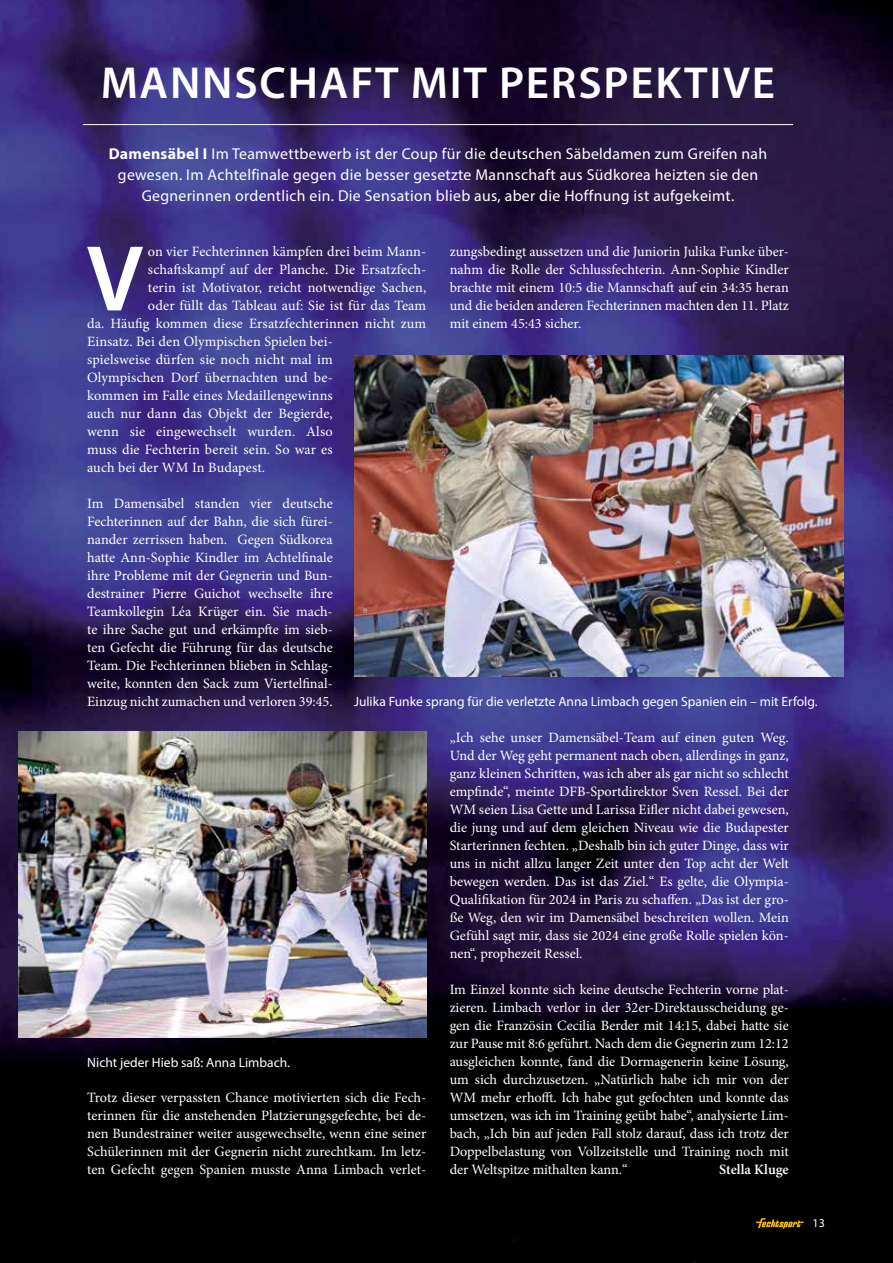
<style>
.page{position:relative;width:893px;height:1263px;background:#fff}
.page>*{position:absolute;margin:0;border:0;box-sizing:border-box;transform-origin:0 0}
.t1{font:600 94.35px "Myriad Pro";color:#fff}
.t2{font:600 45px "Myriad Pro";letter-spacing:.04em;color:#fff}
.t3{font:15.75px/21px "Myriad Pro";letter-spacing:.02em;color:#fff;text-align:center}
.t4{font:14.25px/18px "Minion Pro";letter-spacing:.005em;color:#fff;text-align:justify}
.t5{font:600 14.25px "Minion Pro";letter-spacing:-.005em;color:#fff}
.t6{font:13.5px "Myriad Pro";color:#fff}
.t7{font:12px "Myriad Pro";color:#fff}
.s1{font-weight:700}
</style>
<div class="page">
<img style="left:0;top:0;width:893px;height:1263px">
<svg style="left:756px;top:1218px;width:48px;height:11px"></svg>
<hr style="left:83px;top:124px;width:710px;height:1px;background:#fff">
<img style="left:354px;top:355px;width:489px;height:322px">
<img style="left:18px;top:732px;width:408px;height:305px">
<h2 class="t2" style="left:101px;top:54px;width:676px">MANNSCHAFT MIT PERSPEKTIVE</h2>
<p class="t3" style="left:109px;top:143px;width:660px"><span class="s1">Damensäbel I</span> Im Teamwettbewerb ist der Coup für die deutschen Säbeldamen zum Greifen nah gewesen. Im Achtelfinale gegen die besser gesetzte Mannschaft aus Südkorea heizten sie den<br>Gegnerinnen ordentlich ein. Die Sensation blieb aus, aber die Hoffnung ist aufgekeimt.</p>
<p class="t4" style="left:450px;top:243px;width:341px">zungsbedingt aussetzen und die Juniorin Julika Funke über&shy;nahm die Rolle der Schlussfechterin. Ann-Sophie Kindler brachte mit einem 10:5 die Mannschaft auf ein 34:35 heran und die beiden anderen Fechterinnen machten den 11. Platz mit einem 45:43 sicher.</p>
<h1 class="t1" style="left:86px;top:219px;width:58px">V</h1>
<p class="t4" style="left:148px;top:243px;width:280px">on vier Fechterinnen kämpfen drei beim Mann-</p>
<p class="t4" style="left:148px;top:261px;width:280px">schaftskampf auf der Planche. Die Ersatzfech-</p>
<p class="t4" style="left:148px;top:279px;width:280px">terin ist Motivator, reicht notwendige Sachen,</p>
<p class="t4" style="left:148px;top:297px;width:280px">oder füllt das Tableau auf: Sie ist für das Team</p>
<p class="t4" style="left:87px;top:315px;width:341px">da. Häufig kommen diese Ersatzfechterinnen nicht zum</p>
<p class="t4" style="left:87px;top:333px;width:247px">Einsatz. Bei den Olympischen Spielen bei-</p>
<p class="t4" style="left:87px;top:351px;width:247px">spielsweise dürfen sie noch nicht mal im</p>
<p class="t4" style="left:87px;top:369px;width:247px">Olympischen Dorf übernachten und be-</p>
<p class="t4" style="left:87px;top:387px;width:247px">kommen im Falle eines Medaillengewinns</p>
<p class="t4" style="left:87px;top:405px;width:247px">auch nur dann das Objekt der Begierde,</p>
<p class="t4" style="left:87px;top:423px;width:247px">wenn sie eingewechselt wurden. Also</p>
<p class="t4" style="left:87px;top:441px;width:247px">muss die Fechterin bereit sein. So war es</p>
<p class="t4" style="left:87px;top:459px;width:179px">auch bei der WM In Budapest.</p>
<p class="t4" style="left:87px;top:495px;width:247px">Im Damensäbel standen vier deutsche Fechterinnen auf der Bahn, die sich fürei&shy;nander zerrissen haben. Gegen Südkorea hatte Ann-Sophie Kindler im Achtelfinale ihre Probleme mit der Gegnerin und Bun&shy;destrainer Pierre Guichot wechselte ihre Teamkollegin Léa Krüger ein. Sie mach&shy;te ihre Sache gut und erkämpfte im sieb&shy;ten Gefecht die Führung für das deutsche Team. Die Fechterinnen blieben in Schlag&shy;weite, konnten den Sack zum Viertelfinal-Einzug nicht zumachen und verloren 39:45.</p>
<p class="t6" style="left:354px;top:694px;width:465px">Julika Funke sprang für die verletzte Anna Limbach gegen Spanien ein – mit Erfolg.</p>
<p class="t6" style="left:87px;top:1054px;width:204px">Nicht jeder Hieb saß: Anna Limbach.</p>
<p class="t4" style="left:87px;top:1089px;width:341px">Trotz dieser verpassten Chance motivierten sich die Fech&shy;terinnen für die anstehenden Platzierungsgefechte, bei de&shy;nen Bundestrainer weiter ausgewechselte, wenn eine seiner Schülerinnen mit der Gegnerin nicht zurechtkam. Im letz&shy;ten Gefecht gegen Spanien musste Anna Limbach verlet-</p>
<p class="t4" style="left:450px;top:729px;width:341px">„Ich sehe unser Damensäbel-Team auf einen guten Weg.<br>Und der Weg geht permanent nach oben, allerdings in ganz, ganz kleinen Schritten, was ich aber als gar nicht so schlecht empfinde“, meinte DFB-Sportdirektor Sven Ressel. Bei der WM seien Lisa Gette und Larissa Eifler nicht dabei gewesen, die jung und auf dem gleichen Niveau wie die Budapester Starterinnen fechten. „Deshalb bin ich guter Dinge, dass wir uns in nicht allzu langer Zeit unter den Top acht der Welt bewegen werden. Das ist das Ziel.“ Es gelte, die Olympia-Qualifikation für 2024 in Paris zu schaffen. „Das ist der gro&shy;ße Weg, den wir im Damensäbel beschreiten wollen. Mein Gefühl sagt mir, dass sie 2024 eine große Rolle spielen kön&shy;nen“, prophezeit Ressel.</p>
<p class="t4" style="left:450px;top:981px;width:341px">Im Einzel konnte sich keine deutsche Fechterin vorne plat&shy;zieren. Limbach verlor in der 32er-Direktausscheidung ge&shy;gen die Französin Cecilia Berder mit 14:15, dabei hatte sie zur Pause mit 8:6 geführt. Nach dem die Gegnerin zum 12:12 ausgleichen konnte, fand die Dormagenerin keine Lösung, um sich durchzusetzen. „Natürlich habe ich mir von der WM mehr erhofft. Ich habe gut gefochten und konnte das umsetzen, was ich im Training geübt habe“, analysierte Lim&shy;bach, „Ich bin auf jeden Fall stolz darauf, dass ich trotz der Doppelbelastung von Vollzeitstelle und Training noch mit der Weltspitze mithalten kann.“</p>
<p class="t5" style="left:719px;top:1160px;width:71px">Stella Kluge</p>
<p class="t7" style="left:813px;top:1216px;width:14px">13</p>
</div>
